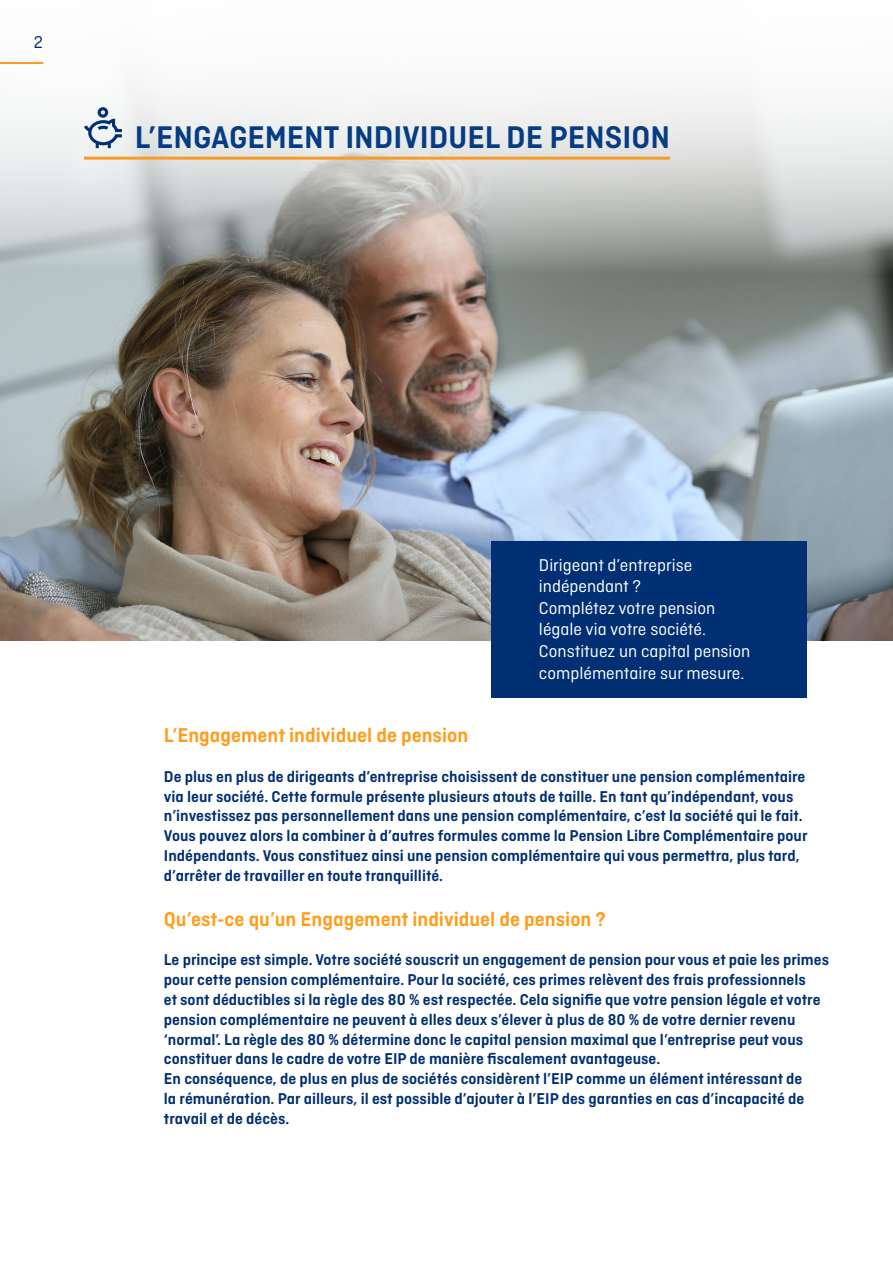
<style>
.page{position:relative;width:893px;height:1263px;background:#fff}
.page>*{position:absolute;margin:0;border:0;box-sizing:border-box;transform-origin:0 0}
.titel{font:600 33px "Ciutadella";color:#053c84}
.body_tekst{font:600 21px "Ciutadella";color:#ff9d1b}
.kader{font:18px/21.6px "Ciutadella";color:#fff}
.t1{font:18px "Ciutadella";color:#002f73}
.body_tekst-2{font:600 16.5px/19.8px "Ciutadella";color:#002f73}
</style>
<div class="page">
<img style="left:0;top:276px;width:893px;height:364px">
<svg style="left:0;top:61px;width:893px;height:215px"></svg>
<hr style="left:0;top:62px;width:43px;height:2px;background:#f89c28">
<hr style="left:84px;top:157px;width:586px;height:3px;background:#f89c28">
<svg style="left:84px;top:107px;width:38px;height:41px"></svg>
<div style="left:491px;top:541px;width:316px;height:157px;background:#002f73"></div>
<p class="t1" style="left:34px;top:32px;width:11px">2</p>
<p class="titel" style="left:135px;top:119px;width:537px">L’ENGAGEMENT INDIVIDUEL DE PENSION</p>
<p class="kader" style="left:539px;top:554px;width:155px">Dirigeant d’entreprise indépendant ?</p>
<p class="kader" style="left:539px;top:597px;width:178px">Complétez votre pension légale via votre société.</p>
<p class="kader" style="left:539px;top:640px;width:213px">Constituez un capital pension</p>
<p class="kader" style="left:539px;top:662px;width:207px">complémentaire sur mesure.</p>
<p class="body_tekst" style="left:164px;top:723px;width:306px">L’Engagement individuel de pension</p>
<p class="body_tekst-2" style="left:164px;top:766px;width:645px">De plus en plus de dirigeants d’entreprise choisissent de constituer une pension complémentaire via leur société. Cette formule présente plusieurs atouts de taille. En tant qu’indépendant, vous n’investissez pas personnellement dans une pension complémentaire, c’est la société qui le fait.<br>Vous pouvez alors la combiner à d’autres formules comme la Pension Libre Complémentaire pour Indépendants. Vous constituez ainsi une pension complémentaire qui vous permettra, plus tard, d’arrêter de travailler en toute tranquillité.</p>
<p class="body_tekst" style="left:164px;top:907px;width:444px">Qu’est-ce qu’un Engagement individuel de pension ?</p>
<p class="body_tekst-2" style="left:164px;top:950px;width:667px">Le principe est simple. Votre société souscrit un engagement de pension pour vous et paie les primes pour cette pension complémentaire. Pour la société, ces primes relèvent des frais professionnels<br>et sont déductibles si la règle des 80 % est respectée. Cela signifie que votre pension légale et votre pension complémentaire ne peuvent à elles deux s’élever à plus de 80 % de votre dernier revenu ‘normal’. La règle des 80 % détermine donc le capital pension maximal que l’entreprise peut vous constituer dans le cadre de votre EIP de manière fiscalement avantageuse.</p>
<p class="body_tekst-2" style="left:164px;top:1069px;width:642px">En conséquence, de plus en plus de sociétés considèrent l’EIP comme un élément intéressant de la rémunération. Par ailleurs, il est possible d’ajouter à l’EIP des garanties en cas d’incapacité de travail et de décès.</p>
</div>
